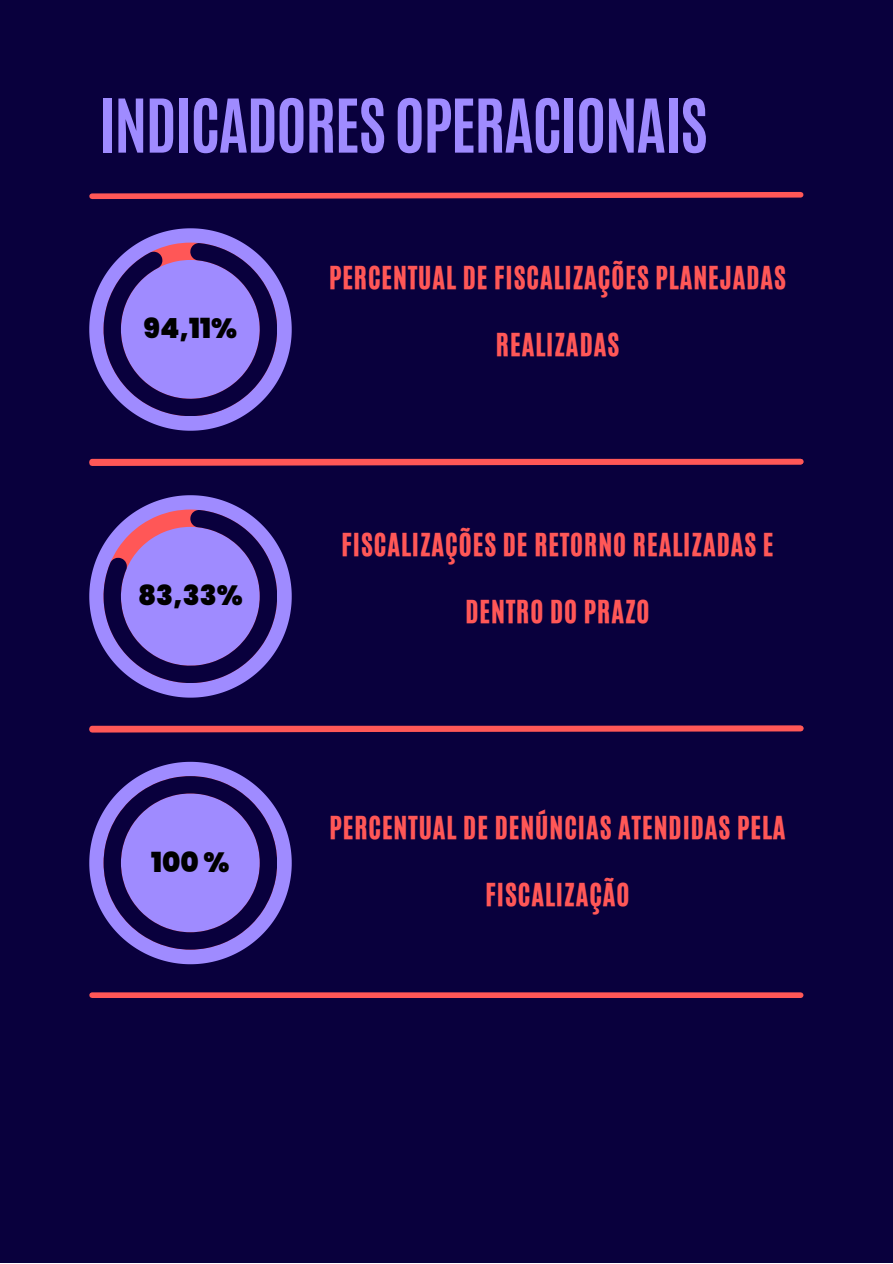
<style>
.page{position:relative;width:893px;height:1264px;background:#fff}
.page>*{position:absolute;margin:0;border:0;box-sizing:border-box;transform-origin:0 0}
.t1{font:700 63px "Antonio";letter-spacing:-.025em;color:#9f8bff}
.t2{font:900 27.6px "Poppins";color:#000}
.t3{font:26.55px "CA Generated";letter-spacing:.04em;color:#ff5757}
</style>
<div class="page">
<div style="left:0;top:0;width:892px;height:1262px;background:#09003d"></div>
<svg style="left:89px;top:191px;width:715px;height:9px"></svg>
<svg style="left:89px;top:228px;width:203px;height:203px"></svg>
<svg style="left:89px;top:458px;width:715px;height:8px;background:#cd4551"></svg>
<svg style="left:89px;top:495px;width:203px;height:202px"></svg>
<svg style="left:89px;top:725px;width:715px;height:8px;background:#c84351"></svg>
<svg style="left:89px;top:761px;width:203px;height:203px"></svg>
<div style="left:92px;top:992px;width:708px;height:6px;background:#ff5757"></div>
<h1 class="t1" style="left:99px;top:81px;width:610px">INDICADORES OPERACIONAIS</h1>
<p class="t2" style="left:143px;top:309px;width:95px">94,11%</p>
<p class="t2" style="left:138px;top:576px;width:106px">83,33%</p>
<p class="t2" style="left:151px;top:842px;width:80px">100 %</p>
<p class="t3" style="left:329px;top:259px;width:458px">PERCENTUAL DE FISCALIZAÇÕES PLANEJADAS</p>
<p class="t3" style="left:496px;top:325px;width:125px">REALIZADAS</p>
<p class="t3" style="left:341px;top:526px;width:433px">FISCALIZAÇÕES DE RETORNO REALIZADAS E</p>
<p class="t3" style="left:465px;top:592px;width:185px">DENTRO DO PRAZO</p>
<p class="t3" style="left:329px;top:809px;width:457px">PERCENTUAL DE DENÚNCIAS ATENDIDAS PELA</p>
<p class="t3" style="left:485px;top:875px;width:145px">FISCALIZAÇÃO</p>
</div>
